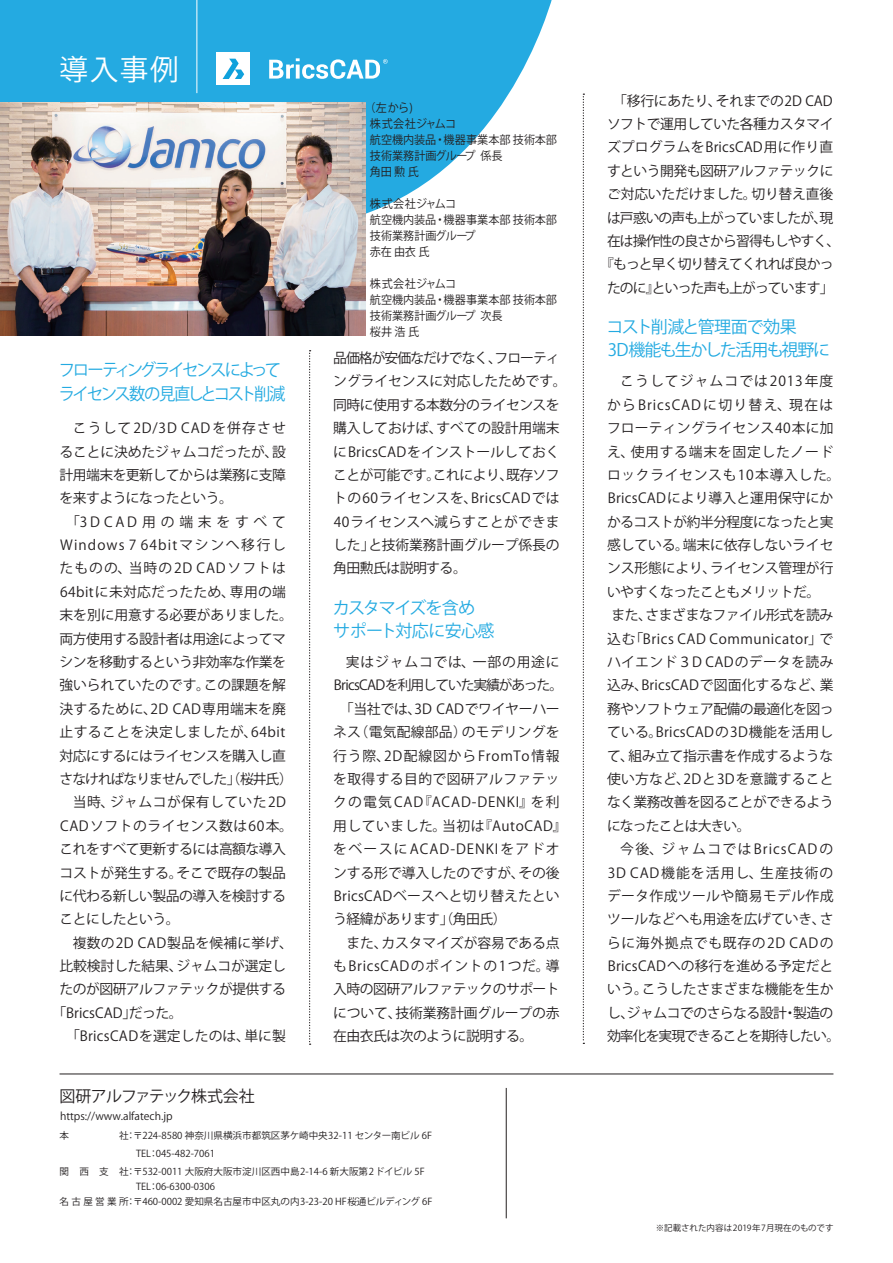
<style>
.page{position:relative;width:893px;height:1263px;background:#fff}
.page>*{position:absolute;margin:0;border:0;box-sizing:border-box;transform-origin:0 0}
.t1{font:28.65px "Koz Go Pr 6 N";color:#fff}
.t2{font:16.95px "Koz Go Pr 6 N";letter-spacing:-.145em;color:#24aae1;scale:.96 1}
.t3{font:16.95px "Koz Go Pr 6 N";letter-spacing:-.14em;color:#24aae1;scale:.96 1}
.t4{font:16.95px "Koz Go Pr 6 N";letter-spacing:-.07em;color:#24aae1}
.t5{font:16.95px "Koz Go Pr 6 N";letter-spacing:-.06em;color:#24aae1}
.t6{font:16.95px "Koz Go Pr 6 N";letter-spacing:-.03em;color:#24aae1}
.t7{font:16.95px "Koz Go Pr 6 N";letter-spacing:-.08em;color:#24aae1}
.t8{font:15.9px "Koz Go Pr 6 N";letter-spacing:-.045em;color:#231f20}
.t9{font:13.8px/23.4px "Koz Go Pr 6 N";letter-spacing:-.01em;color:#231f20}
.t10{font:13.8px/23.4px "Koz Go Pr 6 N";letter-spacing:.025em;color:#231f20}
.t11{font:13.8px/23.4px "Koz Go Pr 6 N";letter-spacing:-.04em;color:#231f20;text-align:center}
.t12{font:13.8px/23.4px "Koz Go Pr 6 N";letter-spacing:.01em;color:#231f20}
.t13{font:13.8px "Koz Go Pr 6 N";letter-spacing:.015em;color:#231f20}
.t14{font:13.8px/23.4px "Koz Go Pr 6 N";letter-spacing:-.05em;color:#231f20}
.t15{font:11.7px "Koz Go Pr 6 N";letter-spacing:-.005em;color:#231f20;scale:.95 1}
.t16{font:11.7px "Koz Go Pr 6 N";letter-spacing:.015em;color:#231f20;scale:.95 1}
.t17{font:10.65px "Koz Go Pr 6 N";color:#231f20}
.t18{font:9.6px "Koz Go Pr 6 N";color:#231f20}
.t19{font:8.55px "Koz Go Pr 6 N";letter-spacing:.015em;color:#231f20}
</style>
<div class="page">
<svg style="left:0;top:0;width:552px;height:214px;fill:#24aae1"></svg>
<hr style="left:506px;top:1088px;width:1px;height:130px;background:#231f20">
<hr style="left:60px;top:1074px;width:773px;height:1px;background:#231f20">
<hr style="left:196px;top:0;width:1px;height:93px;background:#fff">
<div style="left:216px;top:53px;width:34px;height:32px;background:#fff"></div>
<svg style="left:269px;top:58px;width:119px;height:21px"></svg>
<svg style="left:223px;top:59px;width:21px;height:20px"></svg>
<svg style="left:309px;top:350px;width:2px;height:695px"></svg>
<svg style="left:583px;top:94px;width:1px;height:950px"></svg>
<img style="left:0;top:102px;width:366px;height:234px">
<p class="t1" style="left:59px;top:53px;width:121px">導入事例</p>
<p class="t2" style="left:59px;top:361px;width:233px">フローティングライセンスによって</p>
<p class="t3" style="left:59px;top:384px;width:238px">ライセンス数の見直しとコスト削減</p>
<p class="t9" style="left:60px;top:417px;width:228px;text-align:justify">　こうして2D/3D CADを併存させることに決めたジャムコだったが、設計用端末を更新してからは業務に支障を来すようになったという。</p>
<p class="t9" style="left:60px;top:510px;width:235px">　「3D CAD用の端末をすべて<br>Windows 7 64bitマシンへ移行したものの、当時の2D CADソフトは<br>64bitに未対応だったため、専用の端末を別に用意する必要がありました。両方使用する設計者は用途によってマシンを移動するという非効率な作業を強いられていたのです。この課題を解決するために、2D CAD専用端末を廃止することを決定しましたが、64bit対応にするにはライセンスを購入し直さなければなりませんでした」（桜井氏）</p>
<p class="t9" style="left:60px;top:791px;width:235px">　当時、ジャムコが保有していた2D<br>CADソフトのライセンス数は60本。これをすべて更新するには高額な導入コストが発生する。そこで既存の製品に代わる新しい製品の導入を検討することにしたという。</p>
<p class="t13" style="left:60px;top:935px;width:235px">　複数の2D CAD製品を候補に挙げ、</p>
<p class="t9" style="left:60px;top:955px;width:228px">比較検討した結果、ジャムコが選定し</p>
<p class="t11" style="left:60px;top:978px;width:228px">たのが図研アルファテックが提供する</p>
<p class="t9" style="left:53px;top:1001px;width:132px">「BricsCAD」だった。</p>
<p class="t13" style="left:60px;top:1028px;width:228px">　「BricsCADを選定したのは、単に製</p>
<p class="t15" style="left:365px;top:101px;width:52px">（左から)</p>
<p class="t16" style="left:370px;top:117px;width:92px">株式会社ジャムコ</p>
<p class="t15" style="left:370px;top:133px;width:198px">航空機内装品・機器事業本部 技術本部</p>
<p class="t15" style="left:370px;top:149px;width:141px">技術業務計画グループ 係長</p>
<p class="t15" style="left:370px;top:165px;width:53px">角田 勲 氏</p>
<p class="t16" style="left:370px;top:197px;width:92px">株式会社ジャムコ</p>
<p class="t15" style="left:370px;top:213px;width:198px">航空機内装品・機器事業本部 技術本部</p>
<p class="t15" style="left:370px;top:229px;width:113px">技術業務計画グループ</p>
<p class="t15" style="left:370px;top:245px;width:64px">赤在 由衣 氏</p>
<p class="t16" style="left:370px;top:277px;width:92px">株式会社ジャムコ</p>
<p class="t15" style="left:370px;top:293px;width:198px">航空機内装品・機器事業本部 技術本部</p>
<p class="t15" style="left:370px;top:309px;width:141px">技術業務計画グループ 次長</p>
<p class="t15" style="left:370px;top:325px;width:53px">桜井 浩 氏</p>
<p class="t9" style="left:333px;top:346px;width:235px">品価格が安価なだけでなく、フローティングライセンスに対応したためです。同時に使用する本数分のライセンスを購入しておけば、すべての設計用端末にBricsCADをインストールしておくことが可能です。これにより、既存ソフトの60ライセンスを、BricsCADでは<br>40ライセンスへ減らすことができました」と技術業務計画グループ係長の角田勲氏は説明する。</p>
<p class="t7" style="left:333px;top:598px;width:144px">カスタマイズを含め</p>
<p class="t6" style="left:333px;top:621px;width:163px">サポート対応に安心感</p>
<p class="t14" style="left:333px;top:651px;width:231px">　実はジャムコでは、一部の用途に<br>BricsCADを利用していた実績があった。</p>
<p class="t10" style="left:333px;top:697px;width:235px">　「当社では、3D CADでワイヤーハーネス（電気配線部品）のモデリングを行う際、2D配線図からFromTo情報を取得する目的で図研アルファテックの電気CAD『ACAD-DENKI』を利用していました。当初は『AutoCAD』をベースにACAD-DENKIをアドオンする形で導入したのですが、その後<br>BricsCADベースへと切り替えたという経緯があります」（角田氏）</p>
<p class="t9" style="left:333px;top:931px;width:228px;text-align:justify">　また、カスタマイズが容易である点もBricsCADのポイントの1つだ。導入時の図研アルファテックのサポートについて、技術業務計画グループの赤在由衣氏は次のように説明する。</p>
<p class="t8" style="left:60px;top:1087px;width:197px">図研アルファテック株式会社</p>
<p class="t17" style="left:60px;top:1110px;width:114px">https://www.alfatech.jp</p>
<p class="t18" style="left:60px;top:1130px;width:11px">本</p>
<p class="t18" style="left:119px;top:1130px;width:315px">社:〒224-8580 神奈川県横浜市都筑区茅ケ崎中央32-11 センター南ビル 6F</p>
<p class="t18" style="left:136px;top:1147px;width:80px">TEL:045-482-7061</p>
<p class="t18" style="left:60px;top:1166px;width:367px">関 西 支 社:〒532-0011 大阪府大阪市淀川区西中島2-14-6 新大阪第2 ドイビル 5F</p>
<p class="t18" style="left:136px;top:1181px;width:80px">TEL:06-6300-0306</p>
<p class="t18" style="left:60px;top:1196px;width:374px">名古屋営業所:〒460-0002 愛知県名古屋市中区丸の内3-23-20 HF桜通ビルディング 6F</p>
<p class="t11" style="left:600px;top:89px;width:242px">　「移行にあたり、それまでの2D CADソフトで運用していた各種カスタマイズプログラムをBricsCAD用に作り直すという開発も図研アルファテックにご対応いただけました。切り替え直後は戸惑いの声も上がっていましたが、現在は操作性の良さから習得もしやすく、『もっと早く切り替えてくれれば良かったのに』といった声も上がっています」</p>
<p class="t5" style="left:606px;top:317px;width:192px">コスト削減と管理面で効果</p>
<p class="t4" style="left:608px;top:340px;width:224px">3D機能も生かした活用も視野に</p>
<p class="t12" style="left:607px;top:370px;width:235px">　こうしてジャムコでは2013年度からBricsCADに切り替え、現在はフローティングライセンス40本に加え、使用する端末を固定したノードロックライセンスも10本導入した。<br>BricsCADにより導入と運用保守にかかるコストが約半分程度になったと実感している。端末に依存しないライセンス形態により、ライセンス管理が行いやすくなったこともメリットだ。</p>
<p class="t9" style="left:607px;top:604px;width:228px;text-align:justify;text-indent:5px">また、さまざまなファイル形式を読み込む「Brics CAD Communicator」でハイエンド３D CADのデータを読み込み、BricsCADで図面化するなど、業務やソフトウェア配備の最適化を図っている。BricsCADの3D機能を活用して、組み立て指示書を作成するような使い方など、2Dと3Dを意識することなく業務改善を図ることができるようになったことは大きい。</p>
<p class="t9" style="left:607px;top:838px;width:235px">　今後、ジャムコではBricsCADの<br>3D CAD機能を活用し、生産技術のデータ作成ツールや簡易モデル作成ツールなどへも用途を広げていき、さらに海外拠点でも既存の2D CADの<br>BricsCADへの移行を進める予定だという。こうしたさまざまな機能を生かし、ジャムコでのさらなる設計・製造の効率化を実現できることを期待したい。</p>
<p class="t19" style="left:656px;top:1222px;width:179px">※記載された内容は2019年7月現在のものです</p>
</div>
